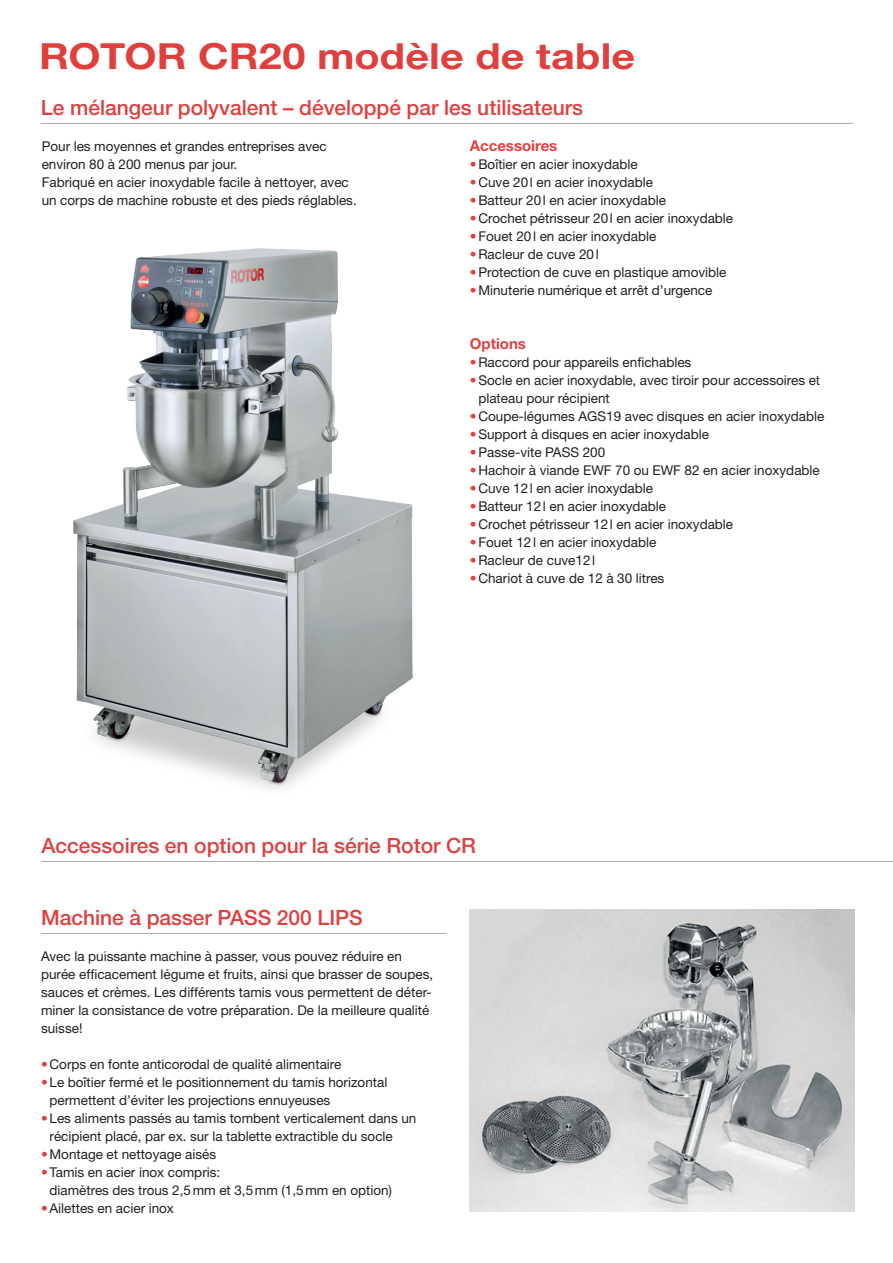
<style>
.page{position:relative;width:893px;height:1263px;background:#fff}
.page>*{position:absolute;margin:0;border:0;box-sizing:border-box;transform-origin:0 0}
.t1{font:700 36px "Helvetica Neue";letter-spacing:.005em;color:#e03f3e;scale:1.15 1}
.t2{font:500 21px "Helvetica Neue";color:#e03f3e}
.t3{font:700 15px "Helvetica Neue";color:#e03f3e}
.t4{font:13.5px/18px "Helvetica Neue";color:#231f20}
.s1{color:#e03f3e}
</style>
<div class="page">
<img style="left:470px;top:909px;width:385px;height:303px">
<img style="left:74px;top:249px;width:338px;height:540px">
<hr style="left:41px;top:933px;width:405px;height:1px;background:#a8a9ad">
<hr style="left:41px;top:123px;width:812px;height:1px;background:#a8a9ad">
<hr style="left:41px;top:861px;width:852px;height:1px;background:#a8a9ad">
<h1 class="t1" style="left:39px;top:33px;width:520px">ROTOR CR20 modèle de table</h1>
<h2 class="t2" style="left:41px;top:95px;width:544px">Le mélangeur polyvalent – développé par les utilisateurs</h2>
<p class="t4" style="left:42px;top:137px;width:317px">Pour les moyennes et grandes entreprises avec environ 80 à 200 menus par jour.<br>Fabriqué en acier inoxydable facile à nettoyer, avec un corps de machine robuste et des pieds réglables.</p>
<p class="t3" style="left:470px;top:136px;width:89px">Accessoires</p>
<p class="t4" style="left:470px;top:155px;width:169px"><span class="s1">•</span>Boîtier en acier inoxydable</p>
<p class="t4" style="left:470px;top:173px;width:185px"><span class="s1">•</span>Cuve 20l en acier inoxydable</p>
<p class="t4" style="left:470px;top:191px;width:198px"><span class="s1">•</span>Batteur 20l en acier inoxydable</p>
<p class="t4" style="left:470px;top:209px;width:265px"><span class="s1">•</span>Crochet pétrisseur 20l en acier inoxydable</p>
<p class="t4" style="left:470px;top:227px;width:188px"><span class="s1">•</span>Fouet 20l en acier inoxydable</p>
<p class="t4" style="left:470px;top:245px;width:130px"><span class="s1">•</span>Racleur de cuve 20l</p>
<p class="t4" style="left:470px;top:263px;width:258px"><span class="s1">•</span>Protection de cuve en plastique amovible</p>
<p class="t4" style="left:470px;top:281px;width:244px"><span class="s1">•</span>Minuterie numérique et arrêt d’urgence</p>
<p class="t3" style="left:470px;top:334px;width:58px">Options</p>
<p class="t4" style="left:470px;top:353px;width:223px"><span class="s1">•</span>Raccord pour appareils enfichables</p>
<p class="t4" style="left:478px;top:371px;width:343px;text-indent:-9px"><span class="s1">•</span>Socle en acier inoxydable, avec tiroir pour accessoires et plateau pour récipient</p>
<p class="t4" style="left:470px;top:407px;width:356px"><span class="s1">•</span>Coupe-légumes AGS19 avec disques en acier inoxydable</p>
<p class="t4" style="left:470px;top:425px;width:241px"><span class="s1">•</span>Support à disques en acier inoxydable</p>
<p class="t4" style="left:470px;top:443px;width:137px"><span class="s1">•</span>Passe-vite PASS 200</p>
<p class="t4" style="left:470px;top:461px;width:351px"><span class="s1">•</span>Hachoir à viande EWF 70 ou EWF 82 en acier inoxydable</p>
<p class="t4" style="left:470px;top:479px;width:185px"><span class="s1">•</span>Cuve 12l en acier inoxydable</p>
<p class="t4" style="left:470px;top:497px;width:198px"><span class="s1">•</span>Batteur 12l en acier inoxydable</p>
<p class="t4" style="left:470px;top:514px;width:265px"><span class="s1">•</span>Crochet pétrisseur 12l en acier inoxydable</p>
<p class="t4" style="left:470px;top:532px;width:188px"><span class="s1">•</span>Fouet 12l en acier inoxydable</p>
<p class="t4" style="left:470px;top:550px;width:127px"><span class="s1">•</span>Racleur de cuve12l</p>
<p class="t4" style="left:470px;top:568px;width:196px"><span class="s1">•</span>Chariot à cuve de 12 à 30 litres</p>
<h2 class="t2" style="left:41px;top:833px;width:436px">Accessoires en option pour la série Rotor CR</h2>
<h2 class="t2" style="left:41px;top:905px;width:323px">Machine à passer PASS 200 LIPS</h2>
<p class="t4" style="left:41px;top:947px;width:394px">Avec la puissante machine à passer, vous pouvez réduire en purée efficacement légume et fruits, ainsi que brasser de soupes, sauces et crèmes. Les différents tamis vous permettent de déter&shy;miner la consistance de votre préparation. De la meilleure qualité suisse!</p>
<p class="t4" style="left:41px;top:1055px;width:302px"><span class="s1">•</span>Corps en fonte anticorodal de qualité alimentaire</p>
<p class="t4" style="left:50px;top:1073px;width:339px;text-indent:-9px"><span class="s1">•</span>Le boîtier fermé et le positionnement du tamis horizontal permettent d’éviter les projections ennuyeuses</p>
<p class="t4" style="left:50px;top:1109px;width:368px;text-indent:-9px"><span class="s1">•</span>Les aliments passés au tamis tombent verticalement dans un récipient placé, par ex. sur la tablette extractible du socle</p>
<p class="t4" style="left:41px;top:1145px;width:177px"><span class="s1">•</span>Montage et nettoyage aisés</p>
<p class="t4" style="left:50px;top:1162px;width:344px;text-indent:-9px"><span class="s1">•</span>Tamis en acier inox compris:<br>diamètres des trous 2,5mm et 3,5mm (1,5mm en option)</p>
<p class="t4" style="left:41px;top:1198px;width:134px"><span class="s1">•</span>Ailettes en acier inox</p>
</div>
